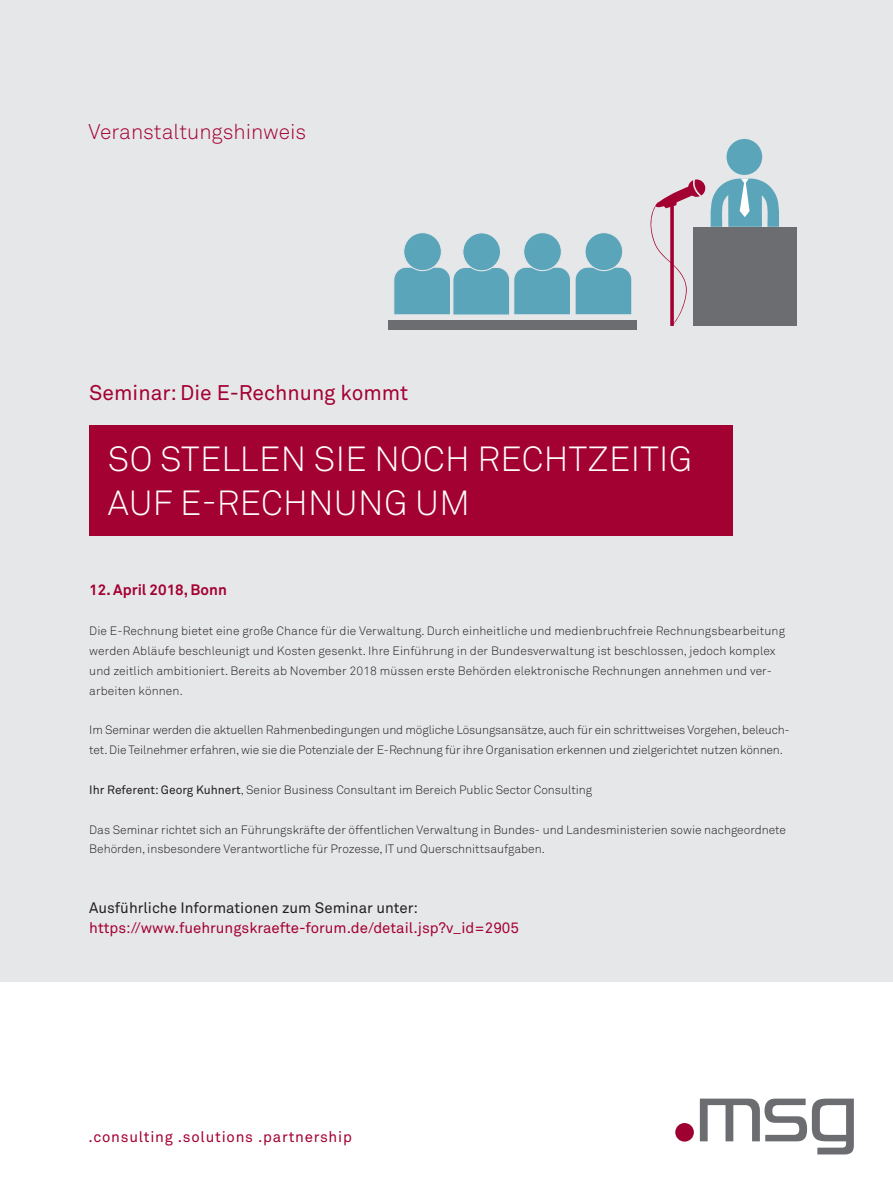
<style>
.page{position:relative;width:893px;height:1191px;background:#fff}
.page>*{position:absolute;margin:0;border:0;box-sizing:border-box;transform-origin:0 0}
.t1{font:300 34.5px/43.5px "Akkurat Std";letter-spacing:.01em;color:#fff}
.t2{font:21px "Akkurat Std";color:#a40133}
.t3{font:300 21px "Akkurat Std";color:#a40133}
.t4{font:15px "Akkurat Std";color:#a40133}
.t5{font:15px "Akkurat Std";color:#231f20}
.t6{font:15px "Akkurat Std";letter-spacing:.05em;color:#a40133}
.t7{font:700 15px "Akkurat Std";color:#a40133}
.t8{font:300 12px/19.8px "Akkurat Std";color:#231f20}
.s1{font-weight:400}
</style>
<div class="page">
<div style="left:0;top:0;width:893px;height:981px;background:#e6e7e9"></div>
<div style="left:89px;top:425px;width:643px;height:110px;background:#a40133"></div>
<svg style="left:394px;top:233px;width:238px;height:82px"></svg>
<div style="left:388px;top:320px;width:249px;height:9px;background:#6c6d70"></div>
<div style="left:726px;top:139px;width:36px;height:36px;background:#5ba5bb;border-radius:50%"></div>
<div style="left:693px;top:227px;width:103px;height:99px;background:#6c6d70"></div>
<svg style="left:650px;top:178px;width:129px;height:146px"></svg>
<svg style="left:670px;top:205px;width:4px;height:121px"></svg>
<div style="left:675px;top:1123px;width:19px;height:18px;background:#9e0131;border-radius:50%"></div>
<svg style="left:700px;top:1098px;width:154px;height:56px"></svg>
<h2 class="t3" style="left:89px;top:119px;width:219px">Veranstaltungshinweis</h2>
<h2 class="t2" style="left:89px;top:380px;width:320px">Seminar: Die E-Rechnung kommt</h2>
<h1 class="t1" style="left:108px;top:437px;width:586px">SO STELLEN SIE NOCH RECHTZEITIG<br>AUF E-RECHNUNG UM</h1>
<p class="t7" style="left:89px;top:581px;width:139px">12. April 2018, Bonn</p>
<p class="t8" style="left:89px;top:621px;width:697px">Die E-Rechnung bietet eine große Chance für die Verwaltung. Durch einheitliche und medienbruchfreie Rechnungsbearbeitung werden Abläufe beschleunigt und Kosten gesenkt. Ihre Einführung in der Bundesverwaltung ist beschlossen, jedoch komplex und zeitlich ambitioniert. Bereits ab November 2018 müssen erste Behörden elektronische Rechnungen annehmen und ver&shy;arbeiten können.</p>
<p class="t8" style="left:89px;top:720px;width:702px">Im Seminar werden die aktuellen Rahmenbedingungen und mögliche Lösungsansätze, auch für ein schrittweises Vorgehen, beleuch&shy;tet. Die Teilnehmer erfahren, wie sie die Potenziale der E-Rechnung für ihre Organisation erkennen und zielgerichtet nutzen können.</p>
<p class="t8" style="left:89px;top:780px;width:504px"><span class="s1">Ihr Referent: Georg Kuhnert</span>, Senior Business Consultant im Bereich Public Sector Consulting</p>
<p class="t8" style="left:89px;top:819px;width:698px">Das Seminar richtet sich an Führungskräfte der öffentlichen Verwaltung in Bundes- und Landesministerien sowie nachgeordnete<br>Behörden, insbesondere Verantwortliche für Prozesse, IT und Querschnittsaufgaben.</p>
<p class="t5" style="left:89px;top:899px;width:330px">Ausführliche Informationen zum Seminar unter:</p>
<p class="t4" style="left:89px;top:919px;width:431px">https://www.fuehrungskraefte-forum.de/detail.jsp?v_id=2905</p>
<p class="t6" style="left:88px;top:1128px;width:265px">.consulting .solutions .partnership</p>
</div>
